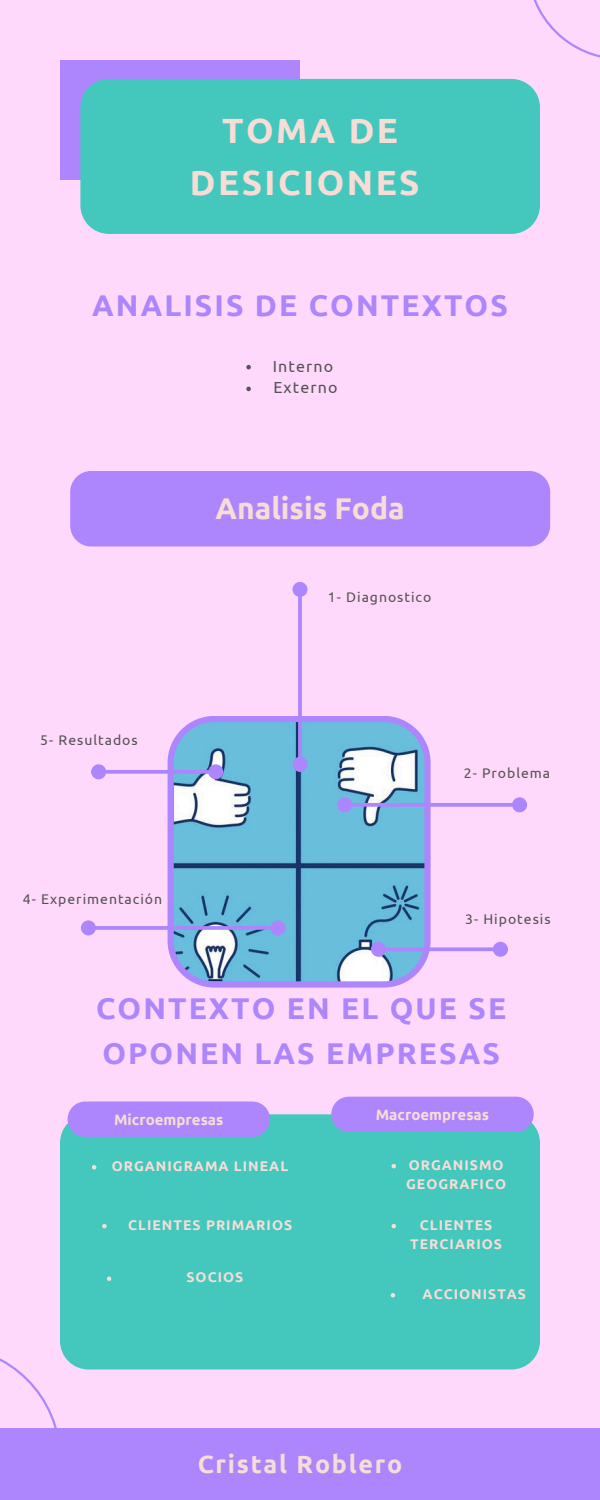
<style>
.page{position:relative;width:600px;height:1500px;background:#ffd9fb}
.page>*{position:absolute;margin:0;border:0;box-sizing:border-box;transform-origin:0 0}
.t1{font:700 35px/51.8px "Ubuntu";letter-spacing:.07em;color:#f7ddd6;text-align:center}
.t2{font:700 30px/45px "Ubuntu";letter-spacing:.07em;color:#ad85fd}
.t3{font:700 30px "Ubuntu";color:#f7ddd6}
.t4{font:700 25px "Ubuntu";letter-spacing:.07em;color:#f7ddd6}
.t5{font:16px "Ubuntu";letter-spacing:.07em;color:#545454}
.t6{font:700 15px "Ubuntu";color:#f7ddd6}
.t7{font:700 14px/18.8px "Ubuntu";letter-spacing:.07em;color:#f7ddd6}
.t8{font:14px "Ubuntu";letter-spacing:.07em;color:#545454}
</style>
<div class="page">
<div style="left:60px;top:60px;width:240px;height:120px;background:#ad85fd"></div>
<div style="left:80px;top:79px;width:460px;height:155px;background:#44c7bd"></div>
<div style="left:60px;top:1114px;width:480px;height:256px;background:#44c7bd;border-radius:28px"></div>
<div style="left:70px;top:471px;width:480px;height:76px;background:#ad85fd;border-radius:21px"></div>
<div style="left:0;top:1429px;width:600px;height:71px;background:#ad85fd"></div>
<svg style="left:533px;top:0;width:67px;height:58px"></svg>
<svg style="left:0;top:1345px;width:61px;height:84px"></svg>
<svg style="left:168px;top:716px;width:263px;height:272px;background:#7db6da"></svg>
<svg style="left:352px;top:803px;width:160px;height:4px"></svg>
<div style="left:339px;top:799px;width:11px;height:11px;background:#ad85fd;border-radius:50%"></div>
<div style="left:337px;top:797px;width:15px;height:15px;border:4px solid #ad85fd;border-radius:50%"></div>
<div style="left:514px;top:799px;width:11px;height:11px;background:#ad85fd;border-radius:50%"></div>
<div style="left:512px;top:797px;width:15px;height:15px;border:4px solid #ad85fd;border-radius:50%"></div>
<svg style="left:106px;top:770px;width:102px;height:4px"></svg>
<div style="left:210px;top:766px;width:11px;height:11px;background:#ad85fd;border-radius:50%"></div>
<div style="left:208px;top:764px;width:15px;height:15px;border:4px solid #ad85fd;border-radius:50%"></div>
<div style="left:93px;top:766px;width:11px;height:11px;background:#ad85fd;border-radius:50%"></div>
<div style="left:91px;top:764px;width:15px;height:15px;border:4px solid #ad85fd;border-radius:50%"></div>
<svg style="left:96px;top:926px;width:175px;height:4px"></svg>
<div style="left:83px;top:922px;width:11px;height:12px;background:#ad85fd;border-radius:50%"></div>
<div style="left:81px;top:920px;width:15px;height:15px;border:4px solid #ad85fd;border-radius:50%"></div>
<div style="left:272px;top:922px;width:12px;height:12px;background:#ad85fd;border-radius:50%"></div>
<div style="left:271px;top:920px;width:15px;height:15px;border:4px solid #ad85fd;border-radius:50%"></div>
<svg style="left:386px;top:947px;width:107px;height:4px"></svg>
<div style="left:495px;top:944px;width:11px;height:11px;background:#ad85fd;border-radius:50%"></div>
<div style="left:493px;top:942px;width:15px;height:15px;border:4px solid #ad85fd;border-radius:50%"></div>
<div style="left:373px;top:944px;width:11px;height:11px;background:#ad85fd;border-radius:50%"></div>
<div style="left:371px;top:942px;width:15px;height:15px;border:4px solid #ad85fd;border-radius:50%"></div>
<svg style="left:246px;top:365px;width:5px;height:4px"></svg>
<svg style="left:246px;top:387px;width:5px;height:4px"></svg>
<svg style="left:92px;top:1165px;width:4px;height:5px"></svg>
<svg style="left:392px;top:1164px;width:4px;height:4px"></svg>
<svg style="left:392px;top:1224px;width:4px;height:4px"></svg>
<hr style="left:298px;top:596px;width:4px;height:162px;background:#ad85fd">
<div style="left:294px;top:759px;width:12px;height:11px;background:#ad85fd;border-radius:50%"></div>
<div style="left:292px;top:757px;width:15px;height:15px;border:4px solid #ad85fd;border-radius:50%"></div>
<div style="left:294px;top:584px;width:12px;height:11px;background:#ad85fd;border-radius:50%"></div>
<div style="left:292px;top:582px;width:15px;height:15px;border:4px solid #ad85fd;border-radius:50%"></div>
<div style="left:68px;top:1102px;width:202px;height:35px;background:#ad85fd;border-radius:18px"></div>
<div style="left:331px;top:1097px;width:203px;height:35px;background:#ad85fd;border-radius:18px"></div>
<svg style="left:391px;top:1293px;width:4px;height:4px"></svg>
<svg style="left:102px;top:1224px;width:5px;height:4px"></svg>
<svg style="left:107px;top:1276px;width:4px;height:5px"></svg>
<p class="t1" style="left:190px;top:104px;width:231px">TOMA DE<br>DESICIONES</p>
<p class="t2" style="left:92px;top:282px;width:417px">ANALISIS DE CONTEXTOS</p>
<p class="t5" style="left:273px;top:357px;width:62px">Interno</p>
<p class="t5" style="left:273px;top:379px;width:66px">Externo</p>
<h1 class="t3" style="left:216px;top:491px;width:191px">Analisis Foda</h1>
<p class="t8" style="left:40px;top:732px;width:99px">5- Resultados</p>
<p class="t8" style="left:23px;top:891px;width:141px">4- Experimentación</p>
<p class="t8" style="left:328px;top:589px;width:105px">1- Diagnostico</p>
<h5 class="t8" style="left:464px;top:765px;width:88px">2- Problema</h5>
<h5 class="t8" style="left:465px;top:911px;width:87px">3- Hipotesis</h5>
<h3 class="t2" style="left:96px;top:985px;width:412px">CONTEXTO EN EL QUE SE<br>OPONEN LAS EMPRESAS</h3>
<p class="t6" style="left:114px;top:1111px;width:111px">Microempresas</p>
<p class="t6" style="left:376px;top:1106px;width:115px">Macroempresas</p>
<p class="t7" style="left:112px;top:1156px;width:178px">ORGANIGRAMA LINEAL</p>
<p class="t7" style="left:406px;top:1155px;width:101px">ORGANISMO<br>GEOGRAFICO</p>
<h2 class="t7" style="left:410px;top:1215px;width:93px;text-align:center">CLIENTES<br>TERCIARIOS</h2>
<p class="t7" style="left:128px;top:1215px;width:166px">CLIENTES PRIMARIOS</p>
<h4 class="t7" style="left:187px;top:1268px;width:58px">SOCIOS</h4>
<p class="t7" style="left:423px;top:1284px;width:105px">ACCIONISTAS</p>
<p class="t4" style="left:198px;top:1449px;width:206px">Cristal Roblero</p>
</div>
